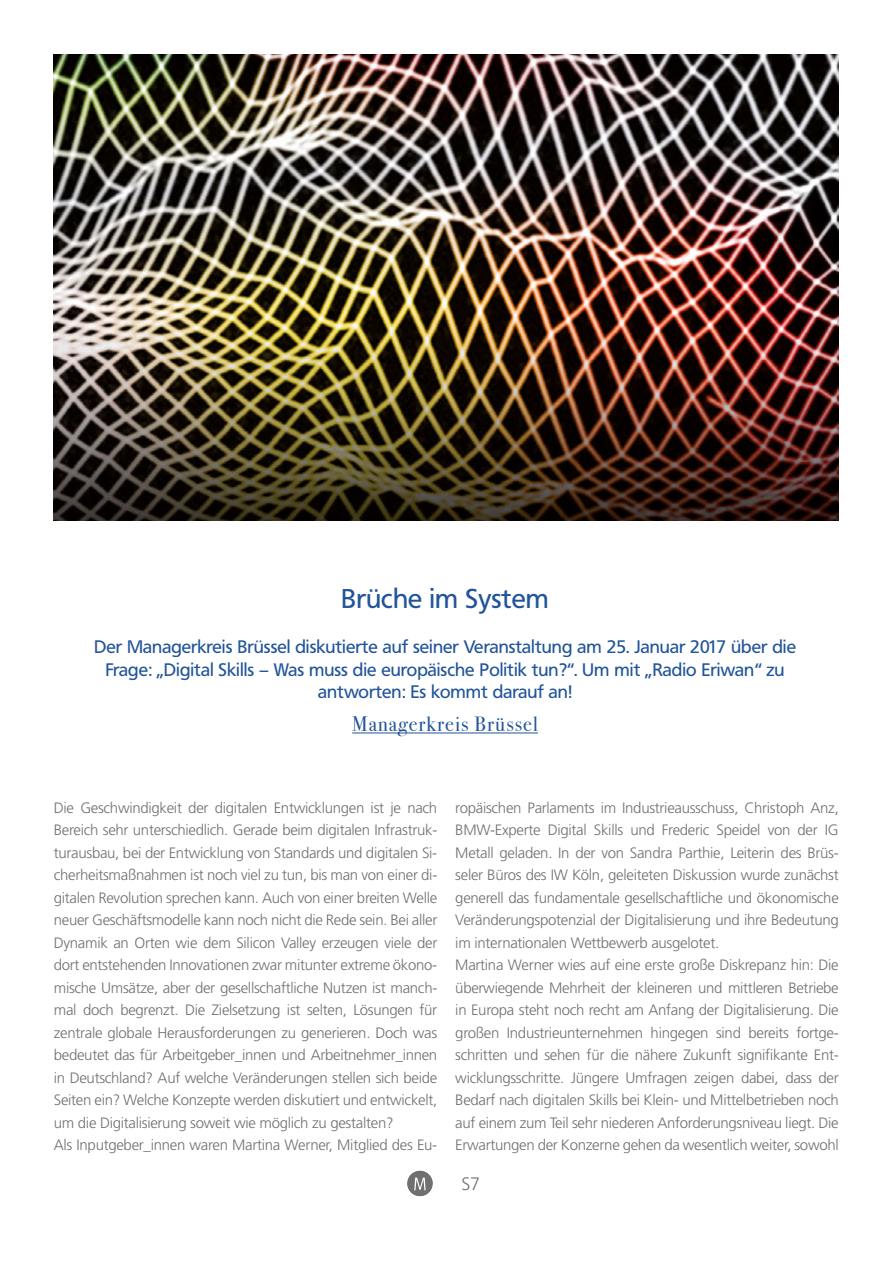
<style>
.page{position:relative;width:893px;height:1263px;background:#fff}
.page>*{position:absolute;margin:0;border:0;box-sizing:border-box;transform-origin:0 0}
.t1{font:27px "Frutiger BQ";color:#21549a}
.t2{font:21px "Bodoni Svty Two ITCTT";letter-spacing:.05em;color:#21549a}
.t3{font:18px/22.5px "Frutiger BQ";color:#21549a;text-align:center}
.t4{font:300 18px "Frutiger LT Std";color:#707071}
.t5{font:300 15px/22.5px "Frutiger LT Std";letter-spacing:-.02em;color:#707071}
</style>
<div class="page">
<svg style="left:407px;top:1171px;width:26px;height:26px"></svg>
<hr style="left:352px;top:732px;width:186px;height:1px;background:#21549a">
<img style="left:54px;top:54px;width:784px;height:467px">
<h1 class="t1" style="left:341px;top:583px;width:209px">Brüche im System</h1>
<p class="t3" style="left:94px;top:636px;width:703px">Der Managerkreis Brüssel diskutierte auf seiner Veranstaltung am 25. Januar 2017 über die<br>Frage: „Digital Skills – Was muss die europäische Politik tun?“. Um mit „Radio Eriwan“ zu antworten: Es kommt darauf an!</p>
<h2 class="t2" style="left:352px;top:706px;width:187px">Managerkreis Brüssel</h2>
<p class="t5" style="left:54px;top:797px;width:385px">Die Geschwindigkeit der digitalen Entwicklungen ist je nach Bereich sehr unterschiedlich. Gerade beim digitalen Infrastruk&shy;turausbau, bei der Entwicklung von Standards und digitalen Si&shy;cherheitsmaßnahmen ist noch viel zu tun, bis man von einer di&shy;gitalen Revolution sprechen kann. Auch von einer breiten Welle neuer Geschäftsmodelle kann noch nicht die Rede sein. Bei aller Dynamik an Orten wie dem Silicon Valley erzeugen viele der dort entstehenden Innovationen zwar mitunter extreme ökono&shy;mische Umsätze, aber der gesellschaftliche Nutzen ist manch&shy;mal doch begrenzt. Die Zielsetzung ist selten, Lösungen für zentrale globale Herausforderungen zu generieren. Doch was bedeutet das für Arbeitgeber_innen und Arbeitnehmer_innen in Deutschland? Auf welche Veränderungen stellen sich beide Seiten ein? Welche Konzepte werden diskutiert und entwickelt, um die Digitalisierung soweit wie möglich zu gestalten?<br>Als Inputgeber_innen waren Martina Werner, Mitglied des Eu-</p>
<p class="t5" style="left:455px;top:797px;width:385px">ropäischen Parlaments im Industrieausschuss, Christoph Anz, BMW-Experte Digital Skills und Frederic Speidel von der IG Metall geladen. In der von Sandra Parthie, Leiterin des Brüs&shy;seler Büros des IW Köln, geleiteten Diskussion wurde zunächst generell das fundamentale gesellschaftliche und ökonomische Veränderungspotenzial der Digitalisierung und ihre Bedeutung im internationalen Wettbewerb ausgelotet.<br>Martina Werner wies auf eine erste große Diskrepanz hin: Die überwiegende Mehrheit der kleineren und mittleren Betriebe in Europa steht noch recht am Anfang der Digitalisierung. Die großen Industrieunternehmen hingegen sind bereits fortge&shy;schritten und sehen für die nähere Zukunft signifikante Ent&shy;wicklungsschritte. Jüngere Umfragen zeigen dabei, dass der Bedarf nach digitalen Skills bei Klein- und Mittelbetrieben noch auf einem zum Teil sehr niederen Anforderungsniveau liegt. Die Erwartungen der Konzerne gehen da wesentlich weiter, sowohl</p>
<p class="t4" style="left:461px;top:1174px;width:20px">S7</p>
</div>
